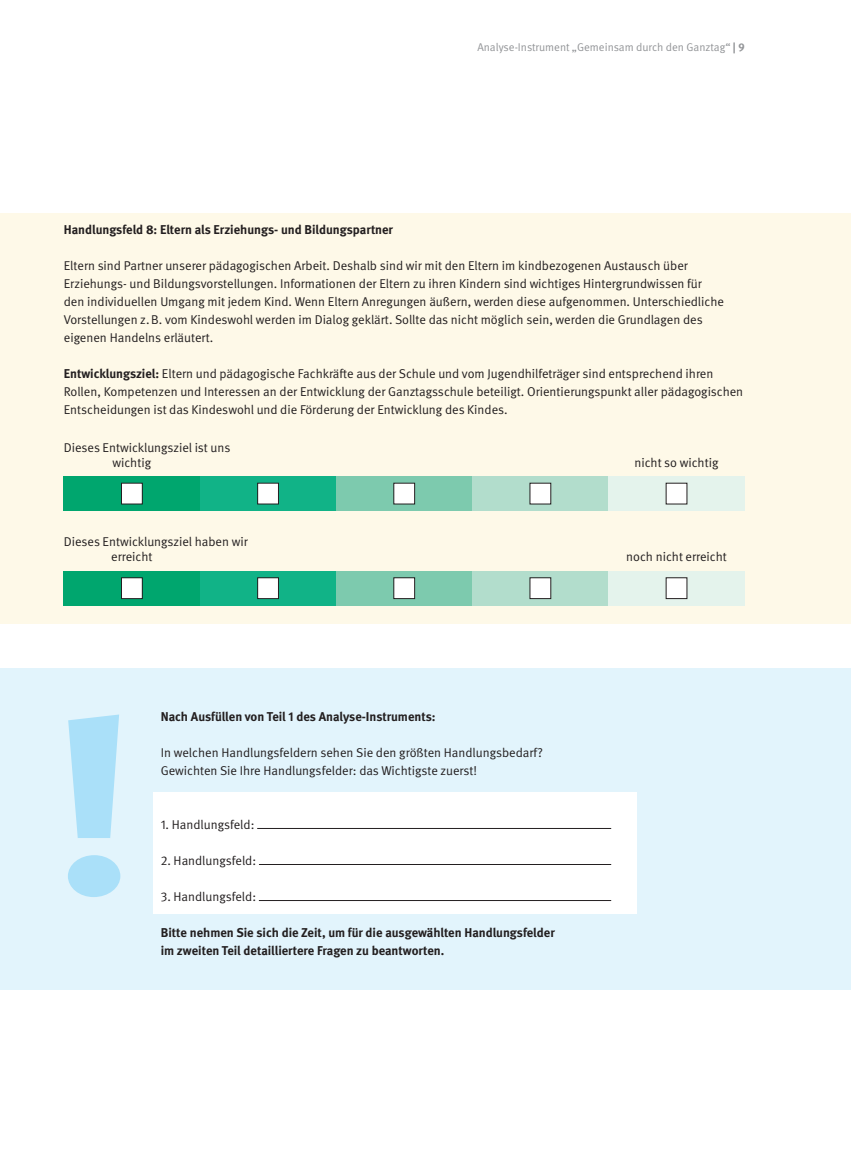
<style>
.page{position:relative;width:851px;height:1149px;background:#fff}
.page>*{position:absolute;margin:0;border:0;box-sizing:border-box;transform-origin:0 0}
.t1{font:700 252.3px "DGUV Meta";color:#aae0f9;scale:1.26 1}
.t2{font:12.75px/18px "DGUV Meta";color:#231f20}
.t3{font:700 12.75px/18px "DGUV Meta";color:#231f20}
.t4{font:11.25px "DGUV Meta";color:#939598}
.s1{font-weight:700}
</style>
<div class="page">
<div style="left:0;top:213px;width:850px;height:410px;background:#fef9e8"></div>
<div style="left:0;top:667px;width:850px;height:322px;background:#e2f4fc"></div>
<div style="left:64px;top:476px;width:136px;height:34px;background:#00a66e"></div>
<div style="left:122px;top:483px;width:20px;height:20px;background:#fff"></div>
<div style="left:200px;top:476px;width:136px;height:34px;background:#11b387"></div>
<div style="left:258px;top:483px;width:20px;height:20px;background:#fff"></div>
<div style="left:257px;top:483px;width:22px;height:21px;border:1px solid #231f20"></div>
<div style="left:336px;top:476px;width:136px;height:34px;background:#7dcaae"></div>
<div style="left:394px;top:483px;width:20px;height:20px;background:#fff"></div>
<div style="left:393px;top:483px;width:22px;height:21px;border:1px solid #231f20"></div>
<div style="left:472px;top:476px;width:136px;height:34px;background:#b2ddcc"></div>
<div style="left:530px;top:483px;width:20px;height:20px;background:#fff"></div>
<div style="left:608px;top:476px;width:136px;height:34px;background:#e4f3ec"></div>
<div style="left:666px;top:483px;width:20px;height:20px;background:#fff"></div>
<div style="left:64px;top:571px;width:136px;height:34px;background:#00a66e"></div>
<div style="left:122px;top:578px;width:20px;height:20px;background:#fff"></div>
<div style="left:121px;top:577px;width:21px;height:21px;border:1px solid #231f20"></div>
<div style="left:200px;top:571px;width:136px;height:34px;background:#11b387"></div>
<div style="left:258px;top:578px;width:20px;height:20px;background:#fff"></div>
<div style="left:257px;top:577px;width:22px;height:21px;border:1px solid #231f20"></div>
<div style="left:336px;top:571px;width:136px;height:34px;background:#7dcaae"></div>
<div style="left:394px;top:578px;width:20px;height:20px;background:#fff"></div>
<div style="left:393px;top:577px;width:22px;height:21px;border:1px solid #231f20"></div>
<div style="left:472px;top:571px;width:136px;height:34px;background:#b2ddcc"></div>
<div style="left:530px;top:578px;width:20px;height:20px;background:#fff"></div>
<div style="left:608px;top:571px;width:136px;height:34px;background:#e4f3ec"></div>
<div style="left:666px;top:578px;width:20px;height:20px;background:#fff"></div>
<div style="left:153px;top:792px;width:483px;height:121px;background:#fff"></div>
<hr style="left:257px;top:828px;width:354px;height:1px;background:#231f20">
<hr style="left:259px;top:864px;width:352px;height:1px;background:#231f20">
<hr style="left:259px;top:900px;width:352px;height:1px;background:#231f20">
<p class="t4" style="left:477px;top:43px;width:269px">Analyse-Instrument „Gemeinsam durch den Ganztag“ <span class="s1">| 9</span></p>
<p class="t3" style="left:64px;top:222px;width:331px">Handlungsfeld 8: Eltern als Erziehungs- und Bildungspartner</p>
<p class="t2" style="left:64px;top:258px;width:661px">Eltern sind Partner unserer pädagogischen Arbeit. Deshalb sind wir mit den Eltern im kindbezogenen Austausch über Erziehungs- und Bildungsvorstellungen. Informationen der Eltern zu ihren Kindern sind wichtiges Hintergrundwissen für den individuellen Umgang mit jedem Kind. Wenn Eltern Anregungen äußern, werden diese aufgenommen. Unterschiedliche Vorstellungen z.B. vom Kindeswohl werden im Dialog geklärt. Sollte das nicht möglich sein, werden die Grundlagen des eigenen Handelns erläutert.</p>
<p class="t2" style="left:64px;top:366px;width:680px"><span class="s1">Entwicklungsziel:</span> Eltern und pädagogische Fachkräfte aus der Schule und vom Jugendhilfeträger sind entsprechend ihren<br>Rollen, Kompetenzen und Interessen an der Entwicklung der Ganztagsschule beteiligt. Orientierungspunkt aller pädagogischen<br>Entscheidungen ist das Kindeswohl und die Förderung der Entwicklung des Kindes.</p>
<p class="t2" style="left:112px;top:440px;width:119px;line-height:15px;text-indent:-49px">Dieses Entwicklungsziel ist uns wichtig</p>
<p class="t2" style="left:634px;top:454px;width:85px">nicht so wichtig</p>
<p class="t2" style="left:111px;top:535px;width:138px;line-height:15px;text-indent:-47px">Dieses Entwicklungsziel haben wir erreicht</p>
<h1 class="t1" style="left:47px;top:708px;width:76px">!</h1>
<p class="t3" style="left:161px;top:708px;width:276px">Nach Ausfüllen von Teil 1 des Analyse-Instruments:</p>
<p class="t2" style="left:161px;top:744px;width:384px">In welchen Handlungsfeldern sehen Sie den größten Handlungsbedarf?<br>Gewichten Sie Ihre Handlungsfelder: das Wichtigste zuerst!</p>
<p class="t2" style="left:161px;top:816px;width:95px">1. Handlungsfeld:</p>
<p class="t2" style="left:161px;top:852px;width:97px">2. Handlungsfeld:</p>
<p class="t2" style="left:161px;top:888px;width:97px">3. Handlungsfeld:</p>
<p class="t3" style="left:161px;top:924px;width:395px">Bitte nehmen Sie sich die Zeit, um für die ausgewählten Handlungsfelder im zweiten Teil detailliertere Fragen zu beantworten.</p>
<p class="t2" style="left:626px;top:548px;width:102px">noch nicht erreicht</p>
</div>
